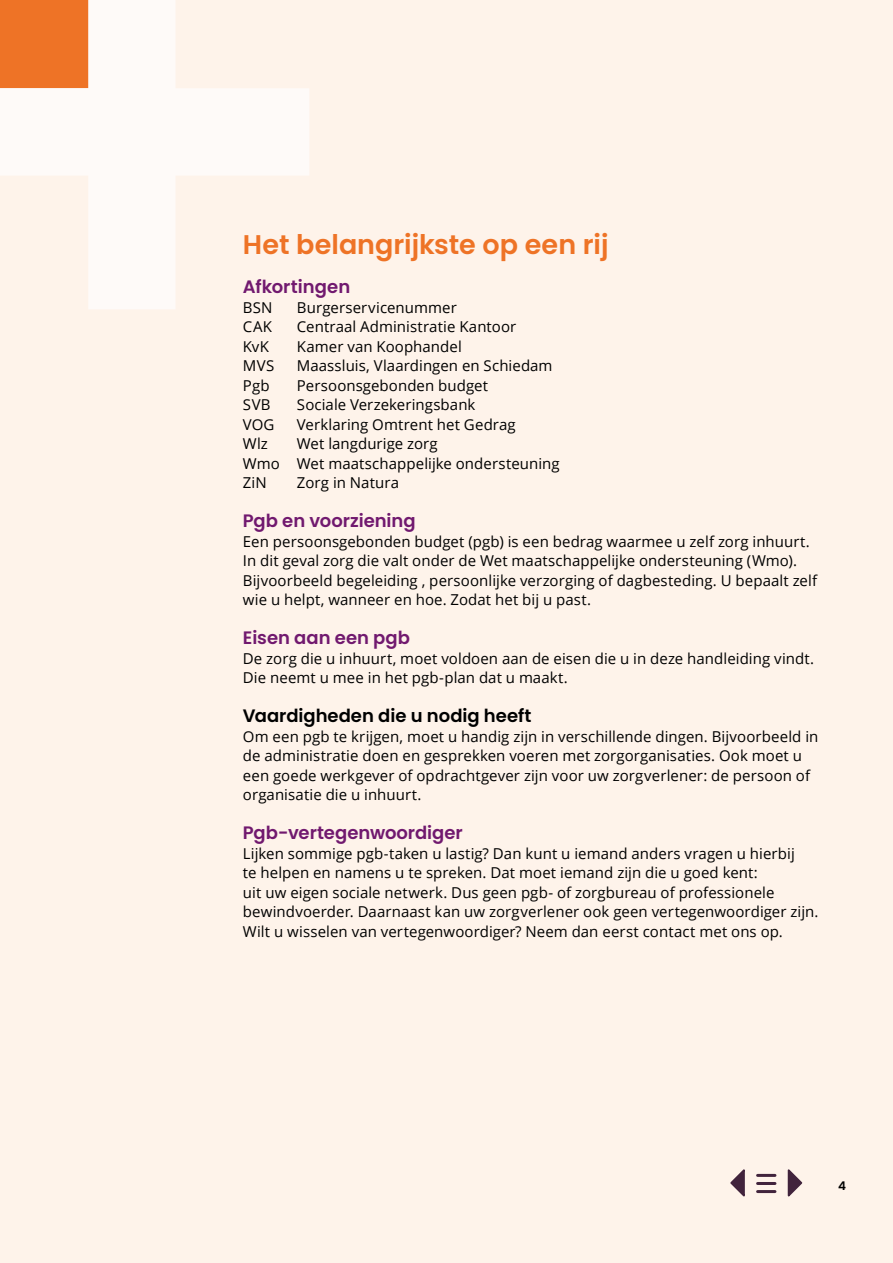
<style>
.page{position:relative;width:893px;height:1263px;background:#fef3ea}
.page>*{position:absolute;margin:0;border:0;box-sizing:border-box;transform-origin:0 0}
.Hoofdstuk{font:600 27px "Poppins";color:#ee7326}
.Tussenkop{font:600 18px "Poppins";color:#71196f}
.Tussenkop-2{font:600 18px "Poppins";color:#000}
.Platte_tekst{font:15px/19.5px "Open Sans";letter-spacing:.005em;color:#000}
.t1{font:600 12px "Poppins";color:#000}
</style>
<div class="page">
<svg style="left:0;top:0;width:309px;height:309px"></svg>
<hr style="left:758px;top:1174px;width:17px;height:3px;background:#41233c">
<hr style="left:758px;top:1182px;width:17px;height:3px;background:#41233c">
<hr style="left:758px;top:1190px;width:17px;height:3px;background:#41233c">
<svg style="left:787px;top:1169px;width:16px;height:28px"></svg>
<svg style="left:730px;top:1169px;width:15px;height:28px"></svg>
<p class="Hoofdstuk" style="left:243px;top:229px;width:367px">Het belangrijkste op een rij</p>
<p class="Tussenkop" style="left:243px;top:277px;width:109px">Afkortingen</p>
<p class="Platte_tekst" style="left:243px;top:297px;width:31px">BSN</p>
<p class="Platte_tekst" style="left:297px;top:297px;width:161px">Burgerservicenummer</p>
<p class="Platte_tekst" style="left:243px;top:317px;width:31px">CAK</p>
<p class="Platte_tekst" style="left:297px;top:317px;width:221px">Centraal Administratie Kantoor</p>
<p class="Platte_tekst" style="left:243px;top:336px;width:27px">KvK</p>
<p class="Platte_tekst" style="left:297px;top:336px;width:166px">Kamer van Koophandel</p>
<p class="Platte_tekst" style="left:243px;top:356px;width:33px">MVS</p>
<p class="Platte_tekst" style="left:297px;top:356px;width:257px">Maassluis, Vlaardingen en Schiedam</p>
<p class="Platte_tekst" style="left:243px;top:375px;width:28px">Pgb</p>
<p class="Platte_tekst" style="left:297px;top:375px;width:193px">Persoonsgebonden budget</p>
<p class="Platte_tekst" style="left:243px;top:395px;width:29px">SVB</p>
<p class="Platte_tekst" style="left:297px;top:395px;width:180px">Sociale Verzekeringsbank</p>
<p class="Platte_tekst" style="left:243px;top:414px;width:33px">VOG</p>
<p class="Platte_tekst" style="left:297px;top:414px;width:220px">Verklaring Omtrent het Gedrag</p>
<p class="Platte_tekst" style="left:243px;top:434px;width:27px">Wlz</p>
<p class="Platte_tekst" style="left:297px;top:434px;width:142px">Wet langdurige zorg</p>
<p class="Platte_tekst" style="left:243px;top:453px;width:318px">Wmo Wet maatschappelijke ondersteuning</p>
<p class="Platte_tekst" style="left:243px;top:473px;width:25px">ZiN</p>
<p class="Platte_tekst" style="left:297px;top:473px;width:104px">Zorg in Natura</p>
<p class="Tussenkop" style="left:243px;top:511px;width:174px">Pgb en voorziening</p>
<p class="Platte_tekst" style="left:243px;top:531px;width:576px">Een persoonsgebonden budget (pgb) is een bedrag waarmee u zelf zorg inhuurt.<br>In dit geval zorg die valt onder de Wet maatschappelijke ondersteuning (Wmo).<br>Bijvoorbeeld begeleiding , persoonlijke verzorging of dagbesteding. U bepaalt zelf wie u helpt, wanneer en hoe. Zodat het bij u past.</p>
<p class="Tussenkop" style="left:243px;top:628px;width:169px">Eisen aan een pgb</p>
<p class="Platte_tekst" style="left:243px;top:648px;width:573px">De zorg die u inhuurt, moet voldoen aan de eisen die u in deze handleiding vindt.<br>Die neemt u mee in het pgb-plan dat u maakt.</p>
<p class="Tussenkop-2" style="left:243px;top:706px;width:290px">Vaardigheden die u nodig heeft</p>
<p class="Platte_tekst" style="left:243px;top:726px;width:577px">Om een pgb te krijgen, moet u handig zijn in verschillende dingen. Bijvoorbeeld in de administratie doen en gesprekken voeren met zorgorganisaties. Ook moet u een goede werkgever of opdrachtgever zijn voor uw zorgverlener: de persoon of organisatie die u inhuurt.</p>
<p class="Tussenkop" style="left:243px;top:823px;width:221px">Pgb-vertegenwoordiger</p>
<p class="Platte_tekst" style="left:243px;top:843px;width:577px">Lijken sommige pgb-taken u lastig? Dan kunt u iemand anders vragen u hierbij<br>te helpen en namens u te spreken. Dat moet iemand zijn die u goed kent:<br>uit uw eigen sociale netwerk. Dus geen pgb- of zorgbureau of professionele bewindvoerder. Daarnaast kan uw zorgverlener ook geen vertegenwoordiger zijn.<br>Wilt u wisselen van vertegenwoordiger? Neem dan eerst contact met ons op.</p>
<p class="t1" style="left:838px;top:1179px;width:9px">4</p>
</div>
